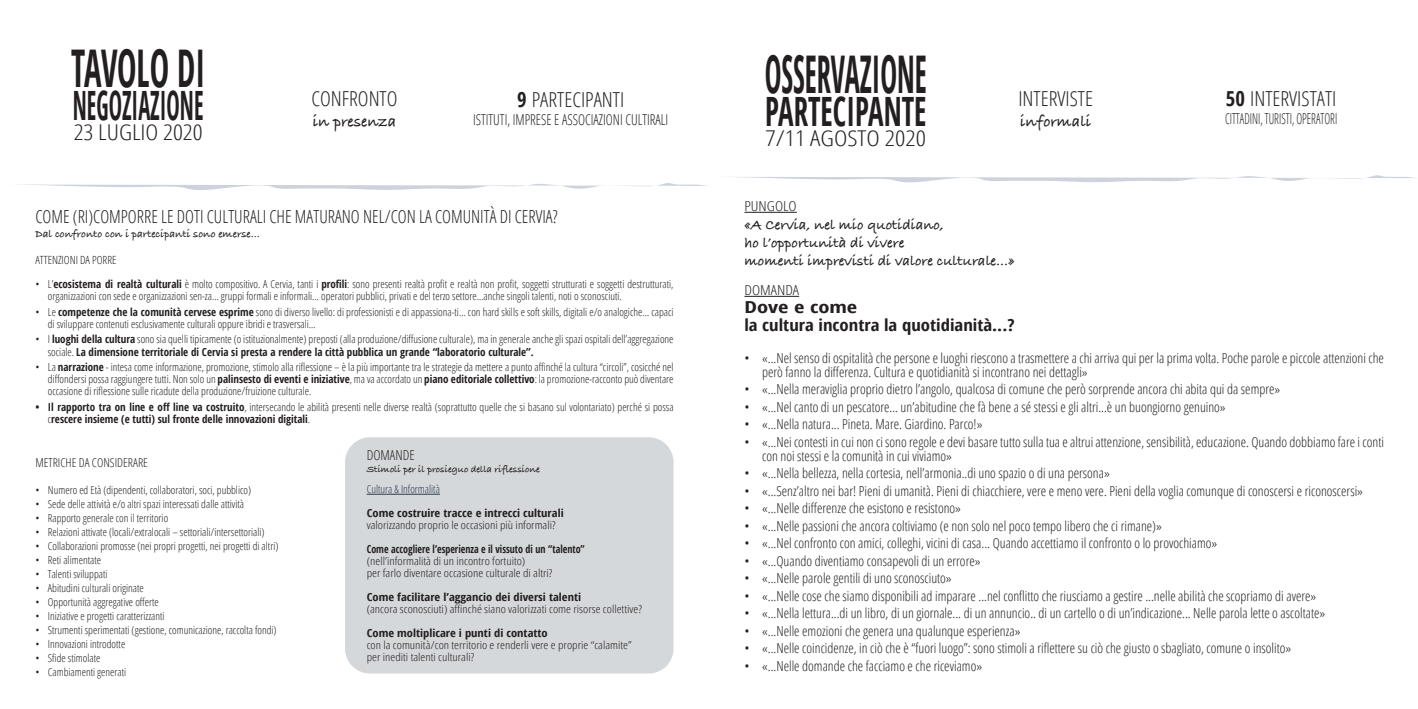
<style>
.page{position:relative;width:1418px;height:709px;background:#fff}
.page>*{position:absolute;margin:0;border:0;box-sizing:border-box;transform-origin:0 0}
.t1{font:700 52px "Open Sans Condensed";color:#231f20;scale:.54 1}
.t2{font:700 52px "Open Sans Condensed";color:#231f20;scale:.63 1}
.t3{font:700 40.38px "Open Sans Condensed";color:#231f20;scale:.55 1}
.t4{font:700 40.38px "Open Sans Condensed";color:#231f20;scale:.71 1}
.t5{font:300 21.75px "Open Sans Condensed";color:#231f20;scale:1.18 1}
.t6{font:300 21.75px "Open Sans Condensed";color:#231f20;scale:1.14 1}
.t7{font:300 20.62px "Open Sans Condensed";color:#231f20}
.t8{font:300 18px "Open Sans Condensed";color:#231f20;scale:.95 1}
.t9{font:700 16.5px/18px "Open Sans Condensed";color:#231f20;scale:1.36 1}
.t10{font:700 16.5px "Bradley Hand ITCTT";color:#231f20}
.t11{font:700 15px/18px "Bradley Hand ITCTT";color:#231f20}
.t12{font:300 15px "Open Sans Condensed";color:#231f20;scale:.9 1}
.t13{font:300 15px "Open Sans Condensed";color:#231f20;scale:.75 1}
.t14{font:300 13.75px/13.8px "Open Sans Condensed";color:#231f20}
.t15{font:300 13.75px "Open Sans Condensed";color:#231f20;scale:1.14 1}
.t16{font:300 12.25px "Open Sans Condensed";color:#231f20}
.t17{font:700 11.25px "Bradley Hand ITCTT";color:#231f20}
.t18{font:300 11.25px "Open Sans Condensed";color:#231f20}
.t19{font:300 11px/12px "Open Sans Condensed";color:#231f20}
.t20{font:300 11px/12px "Open Sans Condensed";color:#231f20;scale:1.14 1}
.t21{font:700 11px "Open Sans Condensed";color:#231f20;scale:1.14 1}
.t22{font:700 11px "Open Sans Condensed";color:#231f20;scale:.91 1}
.t23{font:300 11px "Open Sans Condensed";color:#2b394c}
.t24{font:700 10px "Bradley Hand ITCTT";color:#231f20}
.s1{font-weight:700}
</style>
<div class="page">
<div style="left:345px;top:437px;width:328px;height:236px;background:#d5d8db;border-radius:25px"></div>
<hr style="left:367px;top:494px;width:73px;height:1px;background:#2b394c">
<hr style="left:744px;top:212px;width:52px;height:1px;background:#231f20">
<hr style="left:744px;top:296px;width:55px;height:1px;background:#231f20">
<svg style="left:22px;top:175px;width:1393px;height:15px"></svg>
<h1 class="t2" style="left:71px;top:32px;width:214px">TAVOLO DI</h1>
<h2 class="t3" style="left:73px;top:77px;width:239px">NEGOZIAZIONE</h2>
<h3 class="t6" style="left:74px;top:117px;width:115px">23 LUGLIO 2020</h3>
<h3 class="t7" style="left:311px;top:85px;width:88px">CONFRONTO</h3>
<h3 class="t10" style="left:313px;top:109px;width:85px">in presenza</h3>
<h3 class="t7" style="left:517px;top:85px;width:109px"><span class="s1">9</span> PARTECIPANTI</h3>
<h3 class="t12" style="left:473px;top:109px;width:218px">ISTITUTI, IMPRESE E ASSOCIAZIONI CULTIRALI</h3>
<h3 class="t8" style="left:35px;top:205px;width:551px">COME (RI)COMPORRE LE DOTI CULTURALI CHE MATURANO NEL/CON LA COMUNITÀ DI CERVIA?</h3>
<p class="t17" style="left:35px;top:225px;width:226px">Dal confronto con i partecipanti sono emerse…</p>
<p class="t18" style="left:35px;top:252px;width:83px">ATTENZIONI DA PORRE</p>
<p class="t19" style="left:48px;top:277px;width:627px;text-indent:-12px">• L’<span class="s1">ecosistema di realtà culturali</span> è molto compositivo. A Cervia, tanti i <span class="s1">profili</span>: sono presenti realtà profit e realtà non profit, soggetti strutturati e soggetti destrutturati, organizzazioni con sede e organizzazioni sen-za… gruppi formali e informali… operatori pubblici, privati e del terzo settore…anche singoli talenti, noti o sconosciuti.</p>
<p class="t19" style="left:48px;top:305px;width:627px;text-indent:-12px">• Le <span class="s1">competenze che la comunità cervese esprime</span> sono di diverso livello: di professionisti e di appassiona-ti… con hard skills e soft skills, digitali e/o analogiche… capaci di sviluppare contenuti esclusivamente culturali oppure ibridi e trasversali…</p>
<p class="t19" style="left:48px;top:333px;width:627px;text-indent:-12px">• I <span class="s1">luoghi della cultura</span> sono sia quelli tipicamente (o istituzionalmente) preposti (alla produzione/diffusione culturale), ma in generale anche gli spazi ospitali dell’aggregazione sociale. <span class="s1">La dimensione territoriale di Cervia si presta a rendere la città pubblica un grande “laboratorio culturale”.</span></p>
<p class="t19" style="left:48px;top:361px;width:627px;text-align:justify;text-indent:-12px">• La <span class="s1">narrazione</span> - intesa come informazione, promozione, stimolo alla riflessione – è la più importante tra le strategie da mettere a punto affinché la cultura “circoli”, cosicché nel diffondersi possa raggiungere tutti. Non solo un <span class="s1">palinsesto di eventi e iniziative</span>, ma va accordato un <span class="s1">piano editoriale collettivo</span>: la promozione-racconto può diventare occasione di riflessione sulle ricadute della produzione/fruizione culturale.</p>
<p class="t19" style="left:48px;top:400px;width:627px;text-indent:-12px"><span class="s1">• Il rapporto tra on line e off line va costruito</span>, intersecando le abilità presenti nelle diverse realtà (soprattutto quelle che si basano sul volontariato) perché si possa c<span class="s1">rescere insieme (e tutti) sul fronte delle innovazioni digitali</span>.</p>
<p class="t16" style="left:35px;top:454px;width:114px">METRICHE DA CONSIDERARE</p>
<p class="t19" style="left:35px;top:483px;width:217px">• Numero ed Età (dipendenti, collaboratori, soci, pubblico)</p>
<p class="t19" style="left:35px;top:497px;width:210px">• Sede delle attività e/o altri spazi interessati dalle attività</p>
<p class="t19" style="left:35px;top:511px;width:134px">• Rapporto generale con il territorio</p>
<p class="t19" style="left:35px;top:525px;width:230px">• Relazioni attivate (locali/extralocali – settoriali/intersettoriali)</p>
<p class="t19" style="left:35px;top:539px;width:244px">• Collaborazioni promosse (nei propri progetti, nei progetti di altri)</p>
<p class="t19" style="left:35px;top:553px;width:67px">• Reti alimentate</p>
<p class="t19" style="left:35px;top:567px;width:74px">• Talenti sviluppati</p>
<p class="t19" style="left:35px;top:581px;width:110px">• Abitudini culturali originate</p>
<p class="t19" style="left:35px;top:595px;width:125px">• Opportunità aggregative offerte</p>
<p class="t19" style="left:35px;top:609px;width:131px">• Iniziative e progetti caratterizzanti</p>
<p class="t19" style="left:35px;top:623px;width:243px">• Strumenti sperimentati (gestione, comunicazione, raccolta fondi)</p>
<p class="t19" style="left:35px;top:637px;width:91px">• Innovazioni introdotte</p>
<p class="t19" style="left:35px;top:651px;width:66px">• Sfide stimolate</p>
<p class="t19" style="left:35px;top:665px;width:92px">• Cambiamenti generati</p>
<p class="t14" style="left:367px;top:448px;width:49px">DOMANDE</p>
<p class="t24" style="left:367px;top:462px;width:175px">Stimoli per il prosieguo della riflessione</p>
<p class="t23" style="left:367px;top:482px;width:75px">Cultura &amp; Informalità</p>
<p class="t21" style="left:367px;top:505px;width:174px">Come costruire tracce e intrecci culturali</p>
<p class="t20" style="left:367px;top:519px;width:167px">valorizzando proprio le occasioni più informali?</p>
<p class="t22" style="left:367px;top:541px;width:241px">Come accogliere l’esperienza e il vissuto di un “talento”</p>
<p class="t20" style="left:367px;top:555px;width:164px">(nell’informalità di un incontro fortuito)<br>per farlo diventare occasione culturale di altri?</p>
<p class="t21" style="left:367px;top:589px;width:189px">Come facilitare l’aggancio dei diversi talenti</p>
<p class="t20" style="left:367px;top:603px;width:243px">(ancora sconosciuti) affinché siano valorizzati come risorse collettive?</p>
<p class="t21" style="left:367px;top:626px;width:160px">Come moltiplicare i punti di contatto</p>
<p class="t20" style="left:367px;top:639px;width:234px">con la comunità/con territorio e renderli vere e proprie “calamite” per inediti talenti culturali?</p>
<h1 class="t1" style="left:764px;top:38px;width:302px">OSSERVAZIONE</h1>
<h2 class="t4" style="left:765px;top:84px;width:229px">PARTECIPANTE</h2>
<h3 class="t5" style="left:765px;top:124px;width:137px">7/11 AGOSTO 2020</h3>
<h3 class="t7" style="left:1018px;top:85px;width:76px">INTERVISTE</h3>
<h3 class="t10" style="left:1020px;top:109px;width:72px">informali</h3>
<h3 class="t7" style="left:1225px;top:84px;width:112px"><span class="s1">50</span> INTERVISTATI</h3>
<h3 class="t13" style="left:1224px;top:108px;width:151px">CITTADINI, TURISTI, OPERATORI</h3>
<p class="t15" style="left:744px;top:197px;width:47px">PUNGOLO</p>
<h3 class="t11" style="left:744px;top:215px;width:271px">«A Cervia, nel mio quotidiano,<br>ho l’opportunità di vivere<br>momenti imprevisti di valore culturale...»</h3>
<p class="t15" style="left:744px;top:281px;width:49px">DOMANDA</p>
<h3 class="t9" style="left:744px;top:298px;width:200px">Dove e come<br>la cultura incontra la quotidianità...?</h3>
<p class="t14" style="left:762px;top:351px;width:623px;text-indent:-18px">• «...Nel senso di ospitalità che persone e luoghi riescono a trasmettere a chi arriva qui per la prima volta. Poche parole e piccole attenzioni che però fanno la differenza. Cultura e quotidianità si incontrano nei dettagli»</p>
<p class="t14" style="left:744px;top:382px;width:537px">• «...Nella meraviglia proprio dietro l’angolo, qualcosa di comune che però sorprende ancora chi abita qui da sempre»</p>
<p class="t14" style="left:744px;top:399px;width:483px">• «...Nel canto di un pescatore... un’abitudine che fà bene a sé stessi e gli altri...è un buongiorno genuino»</p>
<p class="t14" style="left:744px;top:417px;width:239px">• «...Nella natura... Pineta. Mare. Giardino. Parco!»</p>
<p class="t14" style="left:762px;top:434px;width:623px;text-indent:-18px">• «...Nei contesti in cui non ci sono regole e devi basare tutto sulla tua e altrui attenzione, sensibilità, educazione. Quando dobbiamo fare i conti con noi stessi e la comunità in cui viviamo»</p>
<p class="t14" style="left:744px;top:466px;width:367px">• «...Nella bellezza, nella cortesia, nell’armonia..di uno spazio o di una persona»</p>
<p class="t14" style="left:744px;top:483px;width:620px">• «...Senz’altro nei bar! Pieni di umanità. Pieni di chiacchiere, vere e meno vere. Pieni della voglia comunque di conoscersi e riconoscersi»</p>
<p class="t14" style="left:744px;top:501px;width:218px">• «...Nelle differenze che esistono e resistono»</p>
<p class="t14" style="left:744px;top:518px;width:419px">• «...Nelle passioni che ancora coltiviamo (e non solo nel poco tempo libero che ci rimane)»</p>
<p class="t14" style="left:744px;top:536px;width:474px">• «...Nel confronto con amici, colleghi, vicini di casa... Quando accettiamo il confronto o lo provochiamo»</p>
<p class="t14" style="left:744px;top:553px;width:238px">• «...Quando diventiamo consapevoli di un errore»</p>
<p class="t14" style="left:744px;top:571px;width:209px">• «...Nelle parole gentili di uno sconosciuto»</p>
<p class="t14" style="left:744px;top:588px;width:573px">• «...Nelle cose che siamo disponibili ad imparare ...nel conflitto che riusciamo a gestire ...nelle abilità che scopriamo di avere»</p>
<p class="t14" style="left:744px;top:606px;width:582px">• «...Nella lettura...di un libro, di un giornale... di un annuncio.. di un cartello o di un’indicazione... Nelle parola lette o ascoltate»</p>
<p class="t14" style="left:744px;top:623px;width:277px">• «...Nelle emozioni che genera una qualunque esperienza»</p>
<p class="t14" style="left:744px;top:641px;width:548px">• «...Nelle coincidenze, in ciò che è “fuori luogo”: sono stimoli a riflettere su ciò che giusto o sbagliato, comune o insolito»</p>
<p class="t14" style="left:744px;top:659px;width:239px">• «...Nelle domande che facciamo e che riceviamo»</p>
</div>
